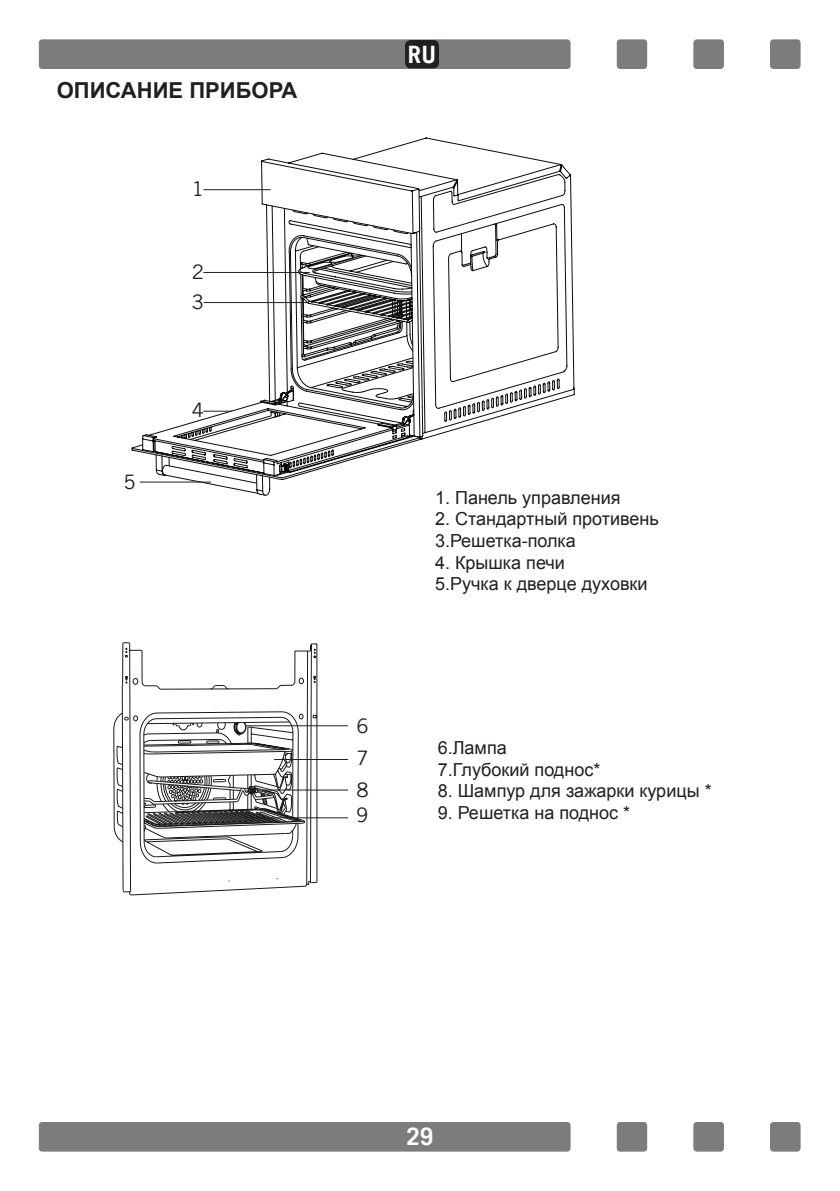
<style>
.page{position:relative;width:840px;height:1191px;background:#fff}
.page>*{position:absolute;margin:0;border:0;box-sizing:border-box;transform-origin:0 0}
.t1{font:700 24px "Trade Gothic";color:#fff}
.t2{font:700 22px "Arial";color:#231f20}
.t3{font:20px/31.8px "Trade Gothic";color:#231f20}
.t4{font:18px/21.6px "Arial";color:#231f20}
</style>
<div class="page">
<div style="left:39px;top:40px;width:530px;height:28px;background:#7d7c7c;border-radius:3px"></div>
<div style="left:39px;top:40px;width:531px;height:29px;border:1px solid #7d7c7c;border-radius:3px"></div>
<div style="left:770px;top:40px;width:29px;height:28px;background:#7d7c7c;border-radius:3px"></div>
<div style="left:769px;top:40px;width:30px;height:29px;border:1px solid #7d7c7c;border-radius:3px"></div>
<div style="left:617px;top:40px;width:29px;height:28px;background:#7d7c7c;border-radius:3px"></div>
<div style="left:616px;top:40px;width:30px;height:29px;border:1px solid #7d7c7c;border-radius:3px"></div>
<div style="left:693px;top:40px;width:30px;height:28px;background:#7d7c7c;border-radius:3px"></div>
<div style="left:693px;top:40px;width:30px;height:29px;border:1px solid #7d7c7c;border-radius:3px"></div>
<div style="left:39px;top:1122px;width:530px;height:29px;background:#7d7c7c;border-radius:3px"></div>
<div style="left:39px;top:1122px;width:531px;height:29px;border:1px solid #7d7c7c;border-radius:3px"></div>
<div style="left:770px;top:1122px;width:29px;height:29px;background:#7d7c7c;border-radius:3px"></div>
<div style="left:769px;top:1122px;width:30px;height:29px;border:1px solid #7d7c7c;border-radius:3px"></div>
<div style="left:617px;top:1122px;width:29px;height:29px;background:#7d7c7c;border-radius:3px"></div>
<div style="left:616px;top:1122px;width:30px;height:29px;border:1px solid #7d7c7c;border-radius:3px"></div>
<div style="left:693px;top:1122px;width:30px;height:29px;background:#7d7c7c;border-radius:3px"></div>
<div style="left:693px;top:1122px;width:30px;height:29px;border:1px solid #7d7c7c;border-radius:3px"></div>
<svg style="left:122px;top:642px;width:195px;height:253px"></svg>
<svg style="left:113px;top:680px;width:191px;height:183px"></svg>
<hr style="left:245px;top:725px;width:103px;height:1px;background:#231f20">
<hr style="left:245px;top:817px;width:103px;height:1px;background:#231f20">
<hr style="left:274px;top:759px;width:74px;height:1px;background:#231f20">
<hr style="left:247px;top:789px;width:101px;height:1px;background:#231f20">
<svg style="left:304px;top:137px;width:270px;height:261px"></svg>
<svg style="left:261px;top:158px;width:304px;height:241px"></svg>
<svg style="left:203px;top:164px;width:358px;height:276px"></svg>
<svg style="left:394px;top:300px;width:7px;height:27px"></svg>
<hr style="left:203px;top:272px;width:106px;height:1px;background:#231f20">
<hr style="left:203px;top:302px;width:105px;height:1px;background:#231f20">
<svg style="left:131px;top:394px;width:289px;height:102px"></svg>
<hr style="left:203px;top:189px;width:67px;height:1px;background:#231f20">
<div style="left:405px;top:40px;width:34px;height:28px;background:#231f20;border-radius:6px"></div>
<p class="t2" style="left:57px;top:76px;width:242px">ОПИСАНИЕ ПРИБОРА</p>
<p class="t3" style="left:191px;top:172px;width:14px">1</p>
<p class="t3" style="left:191px;top:257px;width:14px;line-height:30px">2<br>3</p>
<p class="t3" style="left:123px;top:465px;width:14px">5</p>
<p class="t3" style="left:191px;top:393px;width:14px">4</p>
<h1 class="t1" style="left:408px;top:40px;width:30px">RU</h1>
<p class="t3" style="left:356px;top:710px;width:14px">6</p>
<p class="t3" style="left:356px;top:742px;width:14px">7<br>8</p>
<p class="t3" style="left:356px;top:799px;width:14px">9</p>
<p class="t4" style="left:435px;top:487px;width:187px">1. Панель управления</p>
<p class="t4" style="left:435px;top:508px;width:225px">2. Стандартный противень<br>3.Решетка-полка</p>
<p class="t4" style="left:435px;top:552px;width:214px">4. Крышка печи<br>5.Ручка к дверце духовки</p>
<p class="t4" style="left:437px;top:737px;width:164px">6.Лампа<br>7.Глубокий поднос*</p>
<p class="t4" style="left:437px;top:780px;width:275px">8. Шампур для зажарки курицы *</p>
<p class="t4" style="left:437px;top:802px;width:194px">9. Решетка на поднос *</p>
<h1 class="t1" style="left:406px;top:1122px;width:28px">29</h1>
</div>
